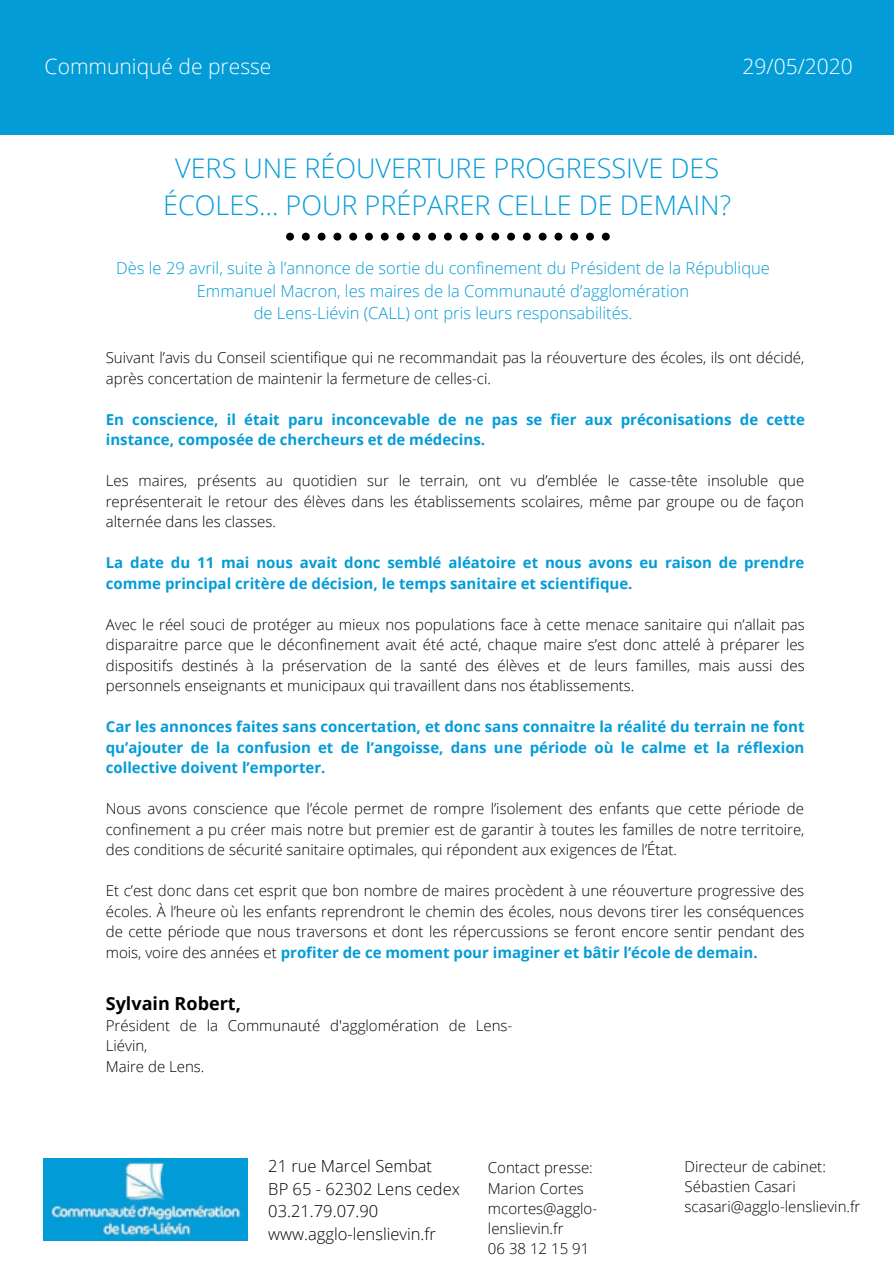
<style>
.page{position:relative;width:894px;height:1264px;background:#fff}
.page>*{position:absolute;margin:0;border:0;box-sizing:border-box;transform-origin:0 0}
.t1{font:300 27px/37.2px "Open Sans";color:#049cd7;text-align:center}
.t2{font:300 21px "Open Sans";color:#fff}
.t3{font:700 18px "Open Sans";color:#000}
.t4{font:300 16.5px/22.5px "Open Sans";color:#049cd7;text-align:center}
.t5{font:300 16.5px/22.5px "Open Sans";color:#000}
.t6{font:300 15px/20.5px "Open Sans";color:#000}
.t7{font:700 15px/20.5px "Open Sans";color:#049cd7}
.s1{font-weight:700;color:#049cd7}
</style>
<div class="page">
<img style="left:44px;top:1158px;width:204px;height:81px">
<div style="left:0;top:0;width:893px;height:134px;background:#049cd7"></div>
<svg style="left:286px;top:233px;width:8px;height:7px"></svg>
<svg style="left:302px;top:233px;width:8px;height:7px"></svg>
<svg style="left:317px;top:233px;width:8px;height:7px"></svg>
<svg style="left:333px;top:233px;width:8px;height:7px"></svg>
<svg style="left:349px;top:233px;width:8px;height:7px"></svg>
<svg style="left:365px;top:233px;width:8px;height:7px"></svg>
<svg style="left:381px;top:233px;width:7px;height:7px"></svg>
<svg style="left:396px;top:233px;width:8px;height:7px"></svg>
<svg style="left:412px;top:233px;width:8px;height:7px"></svg>
<svg style="left:428px;top:233px;width:8px;height:7px"></svg>
<svg style="left:444px;top:233px;width:7px;height:7px"></svg>
<svg style="left:459px;top:233px;width:8px;height:7px"></svg>
<svg style="left:475px;top:233px;width:8px;height:7px"></svg>
<svg style="left:491px;top:233px;width:8px;height:7px"></svg>
<svg style="left:507px;top:233px;width:8px;height:7px"></svg>
<svg style="left:522px;top:233px;width:8px;height:7px"></svg>
<svg style="left:538px;top:233px;width:8px;height:7px"></svg>
<svg style="left:554px;top:233px;width:8px;height:7px"></svg>
<svg style="left:570px;top:233px;width:8px;height:7px"></svg>
<svg style="left:586px;top:233px;width:7px;height:7px"></svg>
<svg style="left:601px;top:233px;width:8px;height:7px"></svg>
<h2 class="t2" style="left:45px;top:51px;width:228px">Communiqué de presse</h2>
<h2 class="t2" style="left:742px;top:51px;width:112px">29/05/2020</h2>
<h1 class="t1" style="left:163px;top:149px;width:569px">VERS UNE RÉOUVERTURE PROGRESSIVE DES<br>ÉCOLES… POUR PRÉPARER CELLE DE DEMAIN?</h1>
<p class="t4" style="left:116px;top:257px;width:655px">Dès le 29 avril, suite à l’annonce de sortie du confinement du Président de la République<br>Emmanuel Macron, les maires de la Communauté d’agglomération<br>de Lens-Liévin (CALL) ont pris leurs responsabilités.</p>
<p class="t6" style="left:106px;top:347px;width:699px">Suivant l’avis du Conseil scientifique qui ne recommandait pas la réouverture des écoles, ils ont décidé, après concertation de maintenir la fermeture de celles-ci.</p>
<p class="t7" style="left:106px;top:409px;width:700px">En conscience, il était paru inconcevable de ne pas se fier aux préconisations de cette instance, composée de chercheurs et de médecins.</p>
<p class="t6" style="left:106px;top:470px;width:699px;text-align:justify">Les maires, présents au quotidien sur le terrain, ont vu d’emblée le casse-tête insoluble que représenterait le retour des élèves dans les établissements scolaires, même par groupe ou de façon alternée dans les classes.</p>
<p class="t7" style="left:106px;top:552px;width:699px">La date du 11 mai nous avait donc semblé aléatoire et nous avons eu raison de prendre comme principal critère de décision, le temps sanitaire et scientifique.</p>
<p class="t6" style="left:106px;top:613px;width:700px;text-align:justify">Avec le réel souci de protéger au mieux nos populations face à cette menace sanitaire qui n’allait pas disparaitre parce que le déconfinement avait été acté, chaque maire s’est donc attelé à préparer les dispositifs destinés à la préservation de la santé des élèves et de leurs familles, mais aussi des personnels enseignants et municipaux qui travaillent dans nos établissements.</p>
<p class="t7" style="left:106px;top:716px;width:700px;text-align:justify">Car les annonces faites sans concertation, et donc sans connaitre la réalité du terrain ne font qu’ajouter de la confusion et de l’angoisse, dans une période où le calme et la réflexion collective doivent l’emporter.</p>
<p class="t6" style="left:106px;top:798px;width:700px;text-align:justify">Nous avons conscience que l’école permet de rompre l’isolement des enfants que cette période de confinement a pu créer mais notre but premier est de garantir à toutes les familles de notre territoire, des conditions de sécurité sanitaire optimales, qui répondent aux exigences de l’État.</p>
<p class="t6" style="left:106px;top:880px;width:700px;text-align:justify">Et c’est donc dans cet esprit que bon nombre de maires procèdent à une réouverture progressive des écoles. À l’heure où les enfants reprendront le chemin des écoles, nous devons tirer les conséquences de cette période que nous traversons et dont les répercussions se feront encore sentir pendant des mois, voire des années et <span class="s1">profiter de ce moment pour imaginer et bâtir l’école de demain.</span></p>
<p class="t3" style="left:106px;top:991px;width:137px">Sylvain Robert,</p>
<p class="t6" style="left:106px;top:1014px;width:408px">Président de la Communauté d'agglomération de Lens-<br>Liévin,<br>Maire de Lens.</p>
<p class="t5" style="left:268px;top:1154px;width:193px">21 rue Marcel Sembat<br>BP 65 - 62302 Lens cedex<br>03.21.79.07.90 www.agglo-lenslievin.fr</p>
<p class="t6" style="left:488px;top:1157px;width:111px">Contact presse:<br>Marion Cortes mcortes@agglo&shy;lenslievin.fr<br>06 38 12 15 91</p>
<p class="t6" style="left:684px;top:1155px;width:177px">Directeur de cabinet:<br>Sébastien Casari scasari@agglo-lenslievin.fr</p>
</div>
